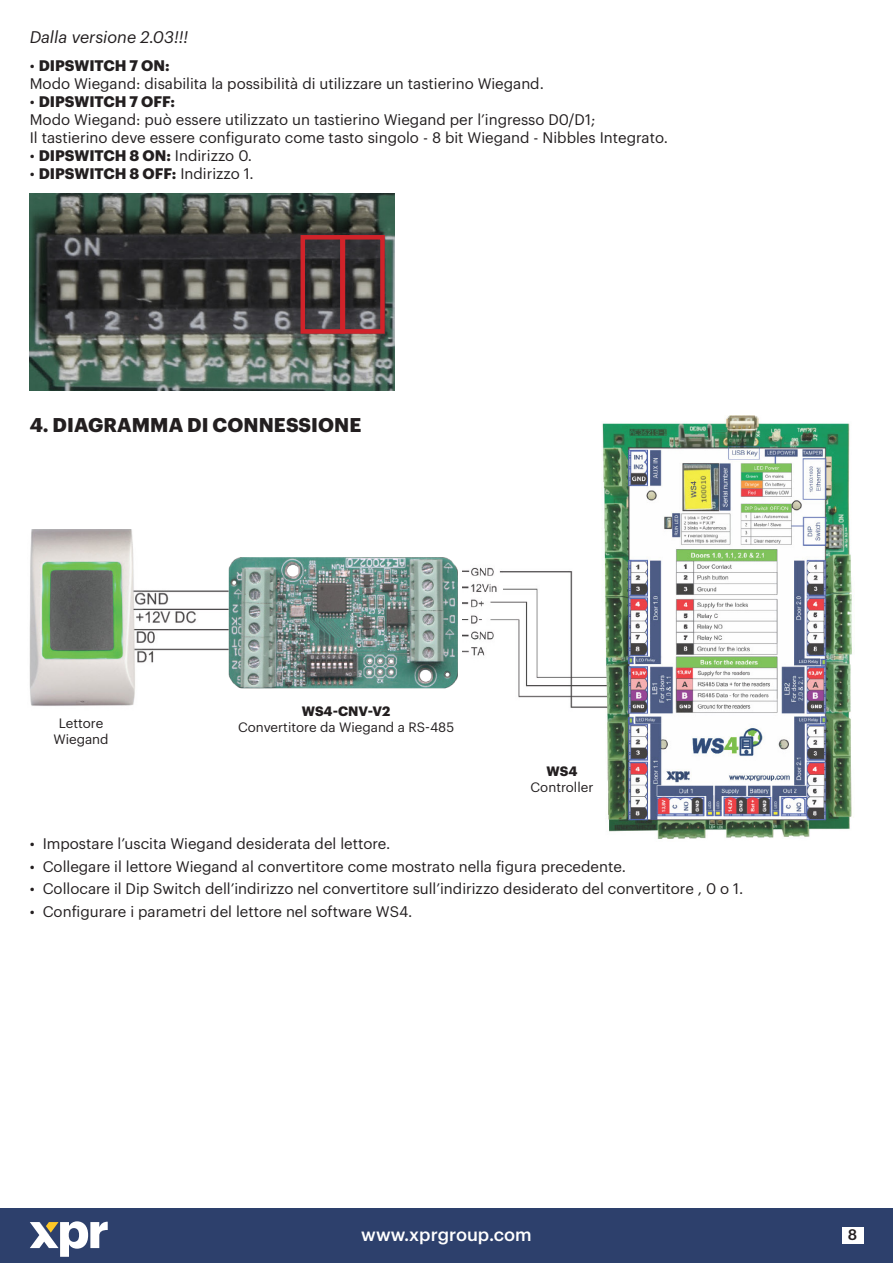
<style>
.page{position:relative;width:893px;height:1263px;background:#fff}
.page>*{position:absolute;margin:0;border:0;box-sizing:border-box;transform-origin:0 0}
.megunaslov{font:700 19.5px "Graphik";letter-spacing:.005em;color:#231f20}
.t1{font:500 18px "Graphik";color:#fff}
.megunaslov-2{font:italic 16.5px "Graphik";color:#231f20}
._12medjunaslov{font:15px "Graphik";color:#231f20}
._12medjunaslov-2{font:700 15px "Graphik";color:#231f20}
.t2{font:500 15px "Graphik";color:#231f20}
._12medjunaslov-3{font:13.35px "Graphik";color:#231f20}
._12medjunaslov-4{font:700 13.35px "Graphik";color:#231f20}
.s1{font-weight:400}
</style>
<div class="page">
<div style="left:0;top:1209px;width:893px;height:54px;background:#2d406c"></div>
<div style="left:842px;top:1228px;width:21px;height:16px;background:#fff"></div>
<svg style="left:30px;top:1221px;width:78px;height:36px"></svg>
<img style="left:29px;top:530px;width:192px;height:176px">
<img style="left:469px;top:415px;width:383px;height:424px">
<div style="left:518px;top:765px;width:88px;height:45px;background:#fff"></div>
<img style="left:221px;top:557px;width:248px;height:132px">
<img style="left:30px;top:194px;width:364px;height:197px">
<div style="left:301px;top:235px;width:44px;height:99px;border:4px solid #d1232a"></div>
<div style="left:340px;top:235px;width:45px;height:99px;border:4px solid #d1232a"></div>
<p class="megunaslov-2" style="left:30px;top:25px;width:160px">Dalla versione 2.03!!!</p>
<p class="_12medjunaslov-2" style="left:30px;top:54px;width:141px"><span class="s1">•</span> DIPSWITCH 7 ON:</p>
<p class="_12medjunaslov" style="left:30px;top:72px;width:516px">Modo Wiegand: disabilita la possibilità di utilizzare un tastierino Wiegand.</p>
<p class="_12medjunaslov-2" style="left:30px;top:90px;width:147px"><span class="s1">•</span> DIPSWITCH 7 OFF:</p>
<p class="_12medjunaslov" style="left:30px;top:108px;width:567px">Modo Wiegand: può essere utilizzato un tastierino Wiegand per l’ingresso D0/D1;</p>
<p class="_12medjunaslov" style="left:30px;top:126px;width:640px">Il tastierino deve essere configurato come tasto singolo - 8 bit Wiegand - Nibbles Integrato.</p>
<p class="_12medjunaslov-2" style="left:30px;top:144px;width:224px"><span class="s1">•</span> DIPSWITCH 8 ON: <span class="s1">Indirizzo 0.</span></p>
<p class="_12medjunaslov-2" style="left:30px;top:162px;width:225px"><span class="s1">•</span> DIPSWITCH 8 OFF: <span class="s1">Indirizzo 1.</span></p>
<p class="megunaslov" style="left:30px;top:410px;width:333px">4. DIAGRAMMA DI CONNESSIONE</p>
<p class="_12medjunaslov-3" style="left:59px;top:713px;width:46px">Lettore</p>
<p class="_12medjunaslov-3" style="left:53px;top:729px;width:57px">Wiegand</p>
<p class="_12medjunaslov-3" style="left:53px;top:714px;width:57px">Wiegand</p>
<p class="_12medjunaslov-3" style="left:59px;top:730px;width:45px">Reader</p>
<p class="_12medjunaslov-4" style="left:302px;top:701px;width:90px">WS4-CNV-V2</p>
<p class="_12medjunaslov-3" style="left:238px;top:717px;width:218px">Convertitore da Wiegand a RS-485</p>
<p class="_12medjunaslov-4" style="left:547px;top:761px;width:32px">WS4</p>
<p class="_12medjunaslov-3" style="left:531px;top:777px;width:64px">Controller</p>
<p class="_12medjunaslov" style="left:30px;top:833px;width:362px">• Impostare l’uscita Wiegand desiderata del lettore.</p>
<p class="_12medjunaslov" style="left:30px;top:855px;width:598px">• Collegare il lettore Wiegand al convertitore come mostrato nella figura precedente.</p>
<p class="_12medjunaslov" style="left:30px;top:878px;width:715px">• Collocare il Dip Switch dell’indirizzo nel convertitore sull’indirizzo desiderato del convertitore , 0 o 1.</p>
<p class="_12medjunaslov" style="left:30px;top:900px;width:384px">• Configurare i parametri del lettore nel software WS4.</p>
<p class="t1" style="left:361px;top:1221px;width:172px">www.xprgroup.com</p>
<p class="t2" style="left:848px;top:1223px;width:11px">8</p>
</div>
